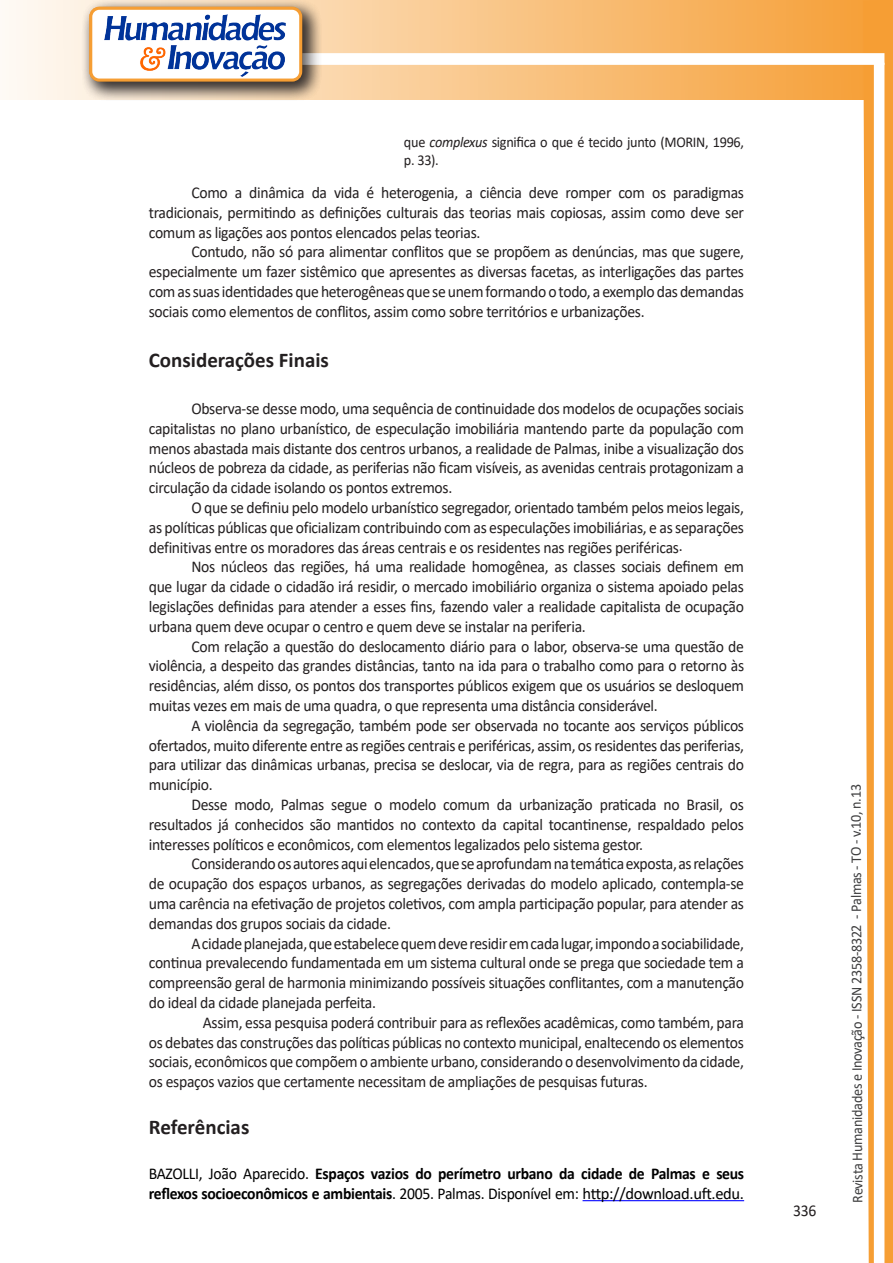
<style>
.page{position:relative;width:893px;height:1263px;background:#fff}
.page>*{position:absolute;margin:0;border:0;box-sizing:border-box;transform-origin:0 0}
.Titulo_2{font:700 21px "Calibri";color:#231f20}
.texto{font:16.5px/19.8px "Calibri";letter-spacing:-.02em;color:#231f20;text-align:justify;scale:.95 1}
.texto-2{font:700 16.5px/19.8px "Calibri";letter-spacing:-.02em;color:#000;scale:.95 1}
.t1{font:15px "Calibri";letter-spacing:-.025em;color:#3e3e3f;scale:.95 1}
.citacao{font:15px/18px "Calibri";letter-spacing:-.02em;color:#231f20;scale:.95 1}
.s1{font-style:italic}
.s2{font-weight:400}
</style>
<div class="page">
<svg style="left:5px;top:0;width:858px;height:100px;background:#f9c484"></svg>
<div style="left:302px;top:53px;width:582px;height:12px;background:#fff;border:2px solid #fff"></div>
<svg style="left:863px;top:0;width:30px;height:1263px"></svg>
<div style="left:81px;top:0;width:241px;height:102px;background:#231f20;opacity:.75"></div>
<div style="left:91px;top:8px;width:210px;height:72px;background:#fff;border-radius:9px"></div>
<img style="left:104px;top:14px;width:181px;height:62px">
<div style="left:89px;top:7px;width:213px;height:75px;border:3px solid #f69e34;border-radius:9px"></div>
<hr style="left:583px;top:1200px;width:161px;height:1px;background:#00f">
<p class="citacao" style="left:404px;top:133px;width:360px">que <span class="s1">complexus</span> significa o que é tecido junto (MORIN, 1996, p. 33).</p>
<p class="texto" style="left:149px;top:182px;width:628px;text-indent:43px">Como a dinâmica da vida é heterogenia, a ciência deve romper com os paradigmas tradicionais, permitindo as definições culturais das teorias mais copiosas, assim como deve ser comum as ligações aos pontos elencados pelas teorias.</p>
<p class="texto" style="left:149px;top:241px;width:628px;text-indent:43px">Contudo, não só para alimentar conflitos que se propõem as denúncias, mas que sugere, especialmente um fazer sistêmico que apresentes as diversas facetas, as interligações das partes com as suas identidades que heterogêneas que se unem formando o todo, a exemplo das demandas sociais como elementos de conflitos, assim como sobre territórios e urbanizações.</p>
<p class="Titulo_2" style="left:149px;top:345px;width:182px">Considerações Finais</p>
<p class="texto" style="left:149px;top:398px;width:628px;text-indent:43px">Observa-se desse modo, uma sequência de continuidade dos modelos de ocupações sociais capitalistas no plano urbanístico, de especulação imobiliária mantendo parte da população com menos abastada mais distante dos centros urbanos, a realidade de Palmas, inibe a visualização dos núcleos de pobreza da cidade, as periferias não ficam visíveis, as avenidas centrais protagonizam a circulação da cidade isolando os pontos extremos.</p>
<p class="texto" style="left:149px;top:497px;width:628px;text-indent:43px">O que se definiu pelo modelo urbanístico segregador, orientado também pelos meios legais, as políticas públicas que oficializam contribuindo com as especulações imobiliárias, e as separações definitivas entre os moradores das áreas centrais e os residentes nas regiões periféricas.</p>
<p class="texto" style="left:149px;top:556px;width:628px;text-indent:43px">Nos núcleos das regiões, há uma realidade homogênea, as classes sociais definem em que lugar da cidade o cidadão irá residir, o mercado imobiliário organiza o sistema apoiado pelas legislações definidas para atender a esses fins, fazendo valer a realidade capitalista de ocupação urbana quem deve ocupar o centro e quem deve se instalar na periferia.</p>
<p class="texto" style="left:149px;top:636px;width:628px;text-indent:43px">Com relação a questão do deslocamento diário para o labor, observa-se uma questão de violência, a despeito das grandes distâncias, tanto na ida para o trabalho como para o retorno às residências, além disso, os pontos dos transportes públicos exigem que os usuários se desloquem muitas vezes em mais de uma quadra, o que representa uma distância considerável.</p>
<p class="texto" style="left:149px;top:715px;width:628px;text-indent:43px">A violência da segregação, também pode ser observada no tocante aos serviços públicos ofertados, muito diferente entre as regiões centrais e periféricas, assim, os residentes das periferias, para utilizar das dinâmicas urbanas, precisa se deslocar, via de regra, para as regiões centrais do município.</p>
<p class="texto" style="left:149px;top:794px;width:628px;text-indent:43px">Desse modo, Palmas segue o modelo comum da urbanização praticada no Brasil, os resultados já conhecidos são mantidos no contexto da capital tocantinense, respaldado pelos interesses políticos e econômicos, com elementos legalizados pelo sistema gestor.</p>
<p class="texto" style="left:149px;top:853px;width:628px;text-indent:43px">Considerando os autores aqui elencados, que se aprofundam na temática exposta, as relações de ocupação dos espaços urbanos, as segregações derivadas do modelo aplicado, contempla-se uma carência na efetivação de projetos coletivos, com ampla participação popular, para atender as demandas dos grupos sociais da cidade.</p>
<p class="texto" style="left:149px;top:933px;width:628px;text-indent:43px">A cidade planejada, que estabelece quem deve residir em cada lugar, impondo a sociabilidade, continua prevalecendo fundamentada em um sistema cultural onde se prega que sociedade tem a compreensão geral de harmonia minimizando possíveis situações conflitantes, com a manutenção do ideal da cidade planejada perfeita.</p>
<p class="texto" style="left:149px;top:1012px;width:628px;text-indent:54px">Assim, essa pesquisa poderá contribuir para as reflexões acadêmicas, como também, para os debates das construções das políticas públicas no contexto municipal, enaltecendo os elementos sociais, econômicos que compõem o ambiente urbano, considerando o desenvolvimento da cidade, os espaços vazios que certamente necessitam de ampliações de pesquisas futuras.</p>
<p class="Titulo_2" style="left:149px;top:1112px;width:102px">Referências</p>
<p class="texto-2" style="left:149px;top:1163px;width:628px"><span class="s2">BAZOLLI, João Aparecido.</span> Espaços vazios do perímetro urbano da cidade de Palmas e seus reflexos socioeconômicos e ambientais<span class="s2">. 2005. Palmas. Disponível em: http://download.uft.edu.</span></p>
<p class="texto" style="left:793px;top:1200px;width:26px">336</p>
<p class="t1" style="left:846px;top:1203px;width:442px;rotate:-90deg">Revista Humanidades e Inovação - ISSN 2358-8322 - Palmas - TO - v.10, n.13</p>
</div>
